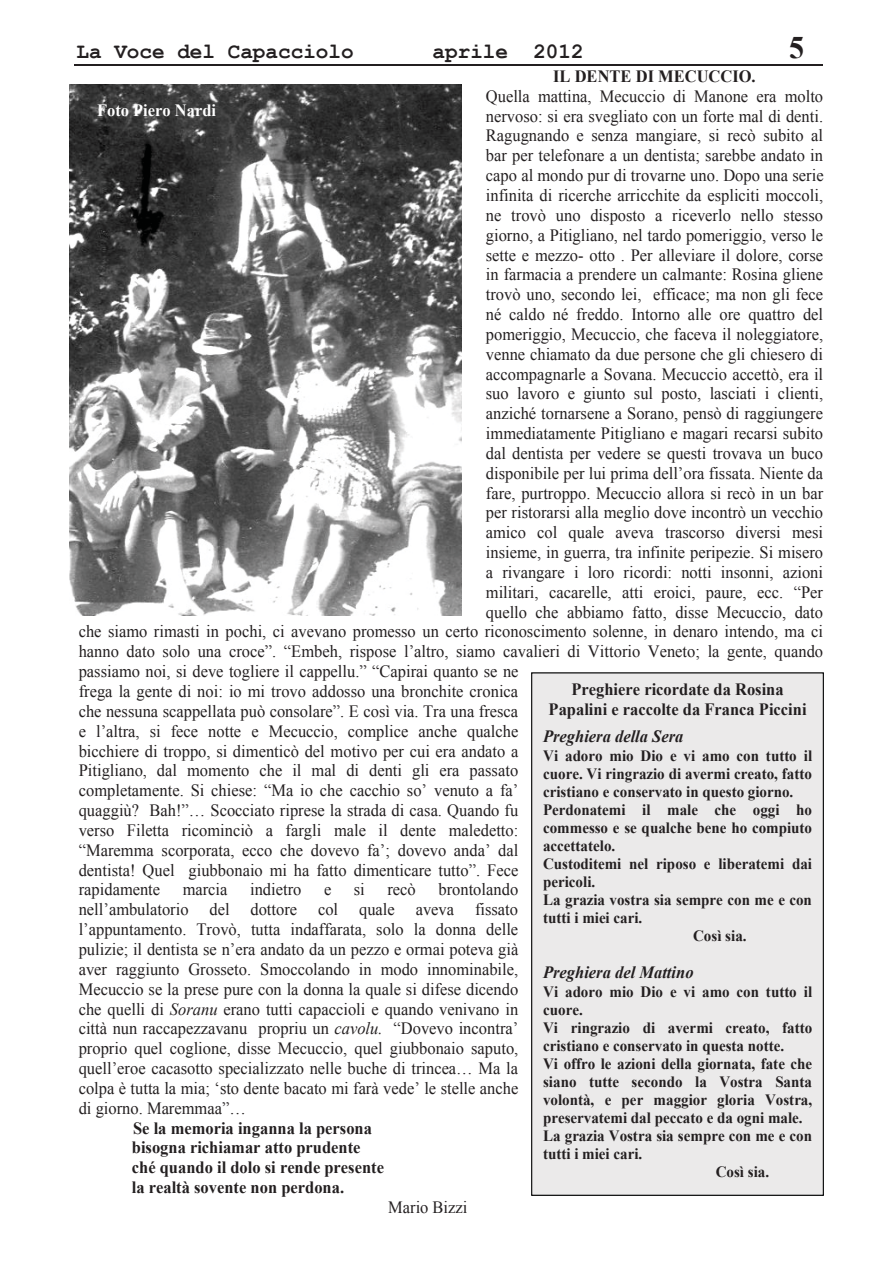
<style>
.page{position:relative;width:893px;height:1263px;background:#fff}
.page>*{position:absolute;margin:0;border:0;box-sizing:border-box;transform-origin:0 0}
.t1{font:700 31.35px "Times New Roman";color:#231f20;scale:.96 1}
.t2{font:700 21.9px "Courier New";color:#231f20;scale:.96 1}
.t3{font:17.25px/19.8px "Times New Roman";color:#231f20;text-align:justify;scale:.96 1}
.t4{font:700 17.25px/19.8px "Times New Roman";color:#231f20;scale:.96 1}
.t5{font:italic 700 17.25px "Times New Roman";color:#231f20;scale:.96 1}
.t6{font:700 17.25px "Times New Roman";color:#fff;scale:.96 1}
.t7{font:700 15.75px "Times New Roman";color:#231f20;scale:.96 1}
.s1{font-style:italic}
</style>
<div class="page">
<hr style="left:74px;top:65px;width:749px;height:1px;background:#231f20">
<div style="left:532px;top:673px;width:291px;height:522px;background:#ebeaea"></div>
<div style="left:531px;top:672px;width:293px;height:524px;border:1px solid #010202"></div>
<img style="left:70px;top:84px;width:391px;height:531px">
<p class="t2" style="left:77px;top:40px;width:290px">La Voce del Capacciolo</p>
<p class="t2" style="left:433px;top:40px;width:159px">aprile 2012</p>
<h1 class="t1" style="left:789px;top:30px;width:17px">5</h1>
<p class="t4" style="left:553px;top:66px;width:212px">IL DENTE DI MECUCCIO.</p>
<p class="t3" style="left:486px;top:86px;width:353px">Quella mattina, Mecuccio di Manone era molto</p>
<p class="t3" style="left:486px;top:106px;width:353px">nervoso: si era svegliato con un forte mal di denti.</p>
<p class="t3" style="left:486px;top:126px;width:353px">Ragugnando e senza mangiare, si recò subito al</p>
<p class="t3" style="left:486px;top:146px;width:353px">bar per telefonare a un dentista; sarebbe andato in</p>
<p class="t3" style="left:486px;top:165px;width:353px">capo al mondo pur di trovarne uno. Dopo una serie</p>
<p class="t3" style="left:486px;top:185px;width:353px">infinita di ricerche arricchite da espliciti moccoli,</p>
<p class="t3" style="left:486px;top:205px;width:353px">ne trovò uno disposto a riceverlo nello stesso</p>
<p class="t3" style="left:486px;top:225px;width:353px">giorno, a Pitigliano, nel tardo pomeriggio, verso le</p>
<p class="t3" style="left:486px;top:245px;width:353px">sette e mezzo- otto . Per alleviare il dolore, corse</p>
<p class="t3" style="left:486px;top:265px;width:353px">in farmacia a prendere un calmante: Rosina gliene</p>
<p class="t3" style="left:486px;top:284px;width:353px">trovò uno, secondo lei, efficace; ma non gli fece</p>
<p class="t3" style="left:486px;top:304px;width:353px">né caldo né freddo. Intorno alle ore quattro del</p>
<p class="t3" style="left:486px;top:324px;width:353px">pomeriggio, Mecuccio, che faceva il noleggiatore,</p>
<p class="t3" style="left:486px;top:344px;width:353px">venne chiamato da due persone che gli chiesero di</p>
<p class="t3" style="left:486px;top:364px;width:353px">accompagnarle a Sovana. Mecuccio accettò, era il</p>
<p class="t3" style="left:486px;top:384px;width:353px">suo lavoro e giunto sul posto, lasciati i clienti,</p>
<p class="t3" style="left:486px;top:403px;width:353px">anziché tornarsene a Sorano, pensò di raggiungere</p>
<p class="t3" style="left:486px;top:423px;width:353px">immediatamente Pitigliano e magari recarsi subito</p>
<p class="t3" style="left:486px;top:443px;width:353px">dal dentista per vedere se questi trovava un buco</p>
<p class="t3" style="left:486px;top:463px;width:353px">disponibile per lui prima dell’ora fissata. Niente da</p>
<p class="t3" style="left:486px;top:483px;width:353px">fare, purtroppo. Mecuccio allora si recò in un bar</p>
<p class="t3" style="left:486px;top:503px;width:353px">per ristorarsi alla meglio dove incontrò un vecchio</p>
<p class="t3" style="left:486px;top:523px;width:353px">amico col quale aveva trascorso diversi mesi</p>
<p class="t3" style="left:486px;top:542px;width:353px">insieme, in guerra, tra infinite peripezie. Si misero</p>
<p class="t3" style="left:486px;top:562px;width:353px">a rivangare i loro ricordi: notti insonni, azioni</p>
<p class="t3" style="left:486px;top:582px;width:353px">militari, cacarelle, atti eroici, paure, ecc. “Per</p>
<p class="t3" style="left:486px;top:602px;width:353px">quello che abbiamo fatto, disse Mecuccio, dato</p>
<p class="t3" style="left:79px;top:622px;width:777px">che siamo rimasti in pochi, ci avevano promesso un certo riconoscimento solenne, in denaro intendo, ma ci</p>
<p class="t3" style="left:79px;top:642px;width:777px">hanno dato solo una croce”. “Embeh, rispose l’altro, siamo cavalieri di Vittorio Veneto; la gente, quando</p>
<p class="t3" style="left:79px;top:661px;width:460px">passiamo noi, si deve togliere il cappellu.” “Capirai quanto se ne</p>
<p class="t3" style="left:79px;top:681px;width:459px">frega la gente di noi: io mi trovo addosso una bronchite cronica</p>
<p class="t3" style="left:79px;top:701px;width:459px">che nessuna scappellata può consolare”. E così via. Tra una fresca</p>
<p class="t3" style="left:79px;top:721px;width:459px">e l’altra, si fece notte e Mecuccio, complice anche qualche</p>
<p class="t3" style="left:79px;top:741px;width:459px">bicchiere di troppo, si dimenticò del motivo per cui era andato a</p>
<p class="t3" style="left:79px;top:761px;width:459px">Pitigliano, dal momento che il mal di denti gli era passato</p>
<p class="t3" style="left:79px;top:781px;width:459px">completamente. Si chiese: “Ma io che cacchio so’ venuto a fa’</p>
<p class="t3" style="left:79px;top:800px;width:459px">quaggiù? Bah!”… Scocciato riprese la strada di casa. Quando fu</p>
<p class="t3" style="left:79px;top:820px;width:459px">verso Filetta ricominciò a fargli male il dente maledetto:</p>
<p class="t3" style="left:79px;top:840px;width:459px">“Maremma scorporata, ecco che dovevo fa’; dovevo anda’ dal</p>
<p class="t3" style="left:79px;top:860px;width:459px">dentista! Quel giubbonaio mi ha fatto dimenticare tutto”. Fece</p>
<p class="t3" style="left:79px;top:880px;width:86px">rapidamente</p>
<p class="t3" style="left:183px;top:880px;width:48px">marcia</p>
<p class="t3" style="left:250px;top:880px;width:55px">indietro</p>
<p class="t3" style="left:324px;top:880px;width:9px">e</p>
<p class="t3" style="left:354px;top:880px;width:13px">si</p>
<p class="t3" style="left:387px;top:880px;width:31px">recò</p>
<p class="t6" style="left:97px;top:101px;width:126px">Foto Piero Nardi</p>
<p class="t4" style="left:549px;top:679px;width:270px;text-align:center">Preghiere ricordate da Rosina<br>Papalini e raccolte da Franca Piccini</p>
<p class="t5" style="left:543px;top:727px;width:148px">Preghiera della Sera</p>
<p class="t7" style="left:543px;top:746px;width:282px">Vi adoro mio Dio e vi amo con tutto il</p>
<p class="t7" style="left:543px;top:764px;width:282px">cuore. Vi ringrazio di avermi creato, fatto</p>
<p class="t7" style="left:543px;top:783px;width:262px">cristiano e conservato in questo giorno.</p>
<p class="t7" style="left:543px;top:801px;width:282px">Perdonatemi il male che oggi ho</p>
<p class="t7" style="left:543px;top:819px;width:282px">commesso e se qualche bene ho compiuto</p>
<p class="t7" style="left:543px;top:837px;width:77px">accettatelo.</p>
<p class="t7" style="left:543px;top:855px;width:282px">Custoditemi nel riposo e liberatemi dai</p>
<p class="t7" style="left:543px;top:873px;width:56px">pericoli.</p>
<p class="t7" style="left:543px;top:891px;width:281px">La grazia vostra sia sempre con me e con</p>
<p class="t7" style="left:543px;top:909px;width:105px">tutti i miei cari.</p>
<p class="t7" style="left:693px;top:927px;width:57px">Così sia.</p>
<p class="t5" style="left:543px;top:963px;width:158px">Preghiera del Mattino</p>
<p class="t7" style="left:543px;top:983px;width:282px">Vi adoro mio Dio e vi amo con tutto il</p>
<p class="t7" style="left:543px;top:1001px;width:43px">cuore.</p>
<p class="t7" style="left:543px;top:1019px;width:282px">Vi ringrazio di avermi creato, fatto</p>
<p class="t7" style="left:543px;top:1037px;width:253px">cristiano e conservato in questa notte.</p>
<p class="t7" style="left:543px;top:1055px;width:282px">Vi offro le azioni della giornata, fate che</p>
<p class="t7" style="left:543px;top:1073px;width:282px">siano tutte secondo la Vostra Santa</p>
<p class="t7" style="left:543px;top:1091px;width:282px">volontà, e per maggior gloria Vostra,</p>
<p class="t7" style="left:543px;top:1109px;width:272px">preservatemi dal peccato e da ogni male.</p>
<p class="t7" style="left:543px;top:1127px;width:282px">La grazia Vostra sia sempre con me e con</p>
<p class="t7" style="left:543px;top:1145px;width:105px">tutti i miei cari.</p>
<p class="t7" style="left:716px;top:1163px;width:57px">Così sia.</p>
<p class="t3" style="left:79px;top:880px;width:460px;text-indent:360px">brontolando nell’ambulatorio del dottore col quale aveva fissato l’appuntamento. Trovò, tutta indaffarata, solo la donna delle pulizie; il dentista se n’era andato da un pezzo e ormai poteva già aver raggiunto Grosseto. Smoccolando in modo innominabile, Mecuccio se la prese pure con la donna la quale si difese dicendo che quelli di <span class="s1">Soranu</span> erano tutti capaccioli e quando venivano in città nun raccapezzavanu propriu un <span class="s1">cavolu.</span> “Dovevo incontra’ proprio quel coglione, disse Mecuccio, quel giubbonaio saputo, quell’eroe cacasotto specializzato nelle buche di trincea… Ma la colpa è tutta la mia; ‘sto dente bacato mi farà vede’ le stelle anche di giorno. Maremmaa”…</p>
<p class="t4" style="left:132px;top:1118px;width:264px">Se la memoria inganna la persona bisogna richiamar atto prudente ché quando il dolo si rende presente la realtà sovente non perdona.</p>
<p class="t3" style="left:388px;top:1197px;width:84px">Mario Bizzi</p>
</div>
